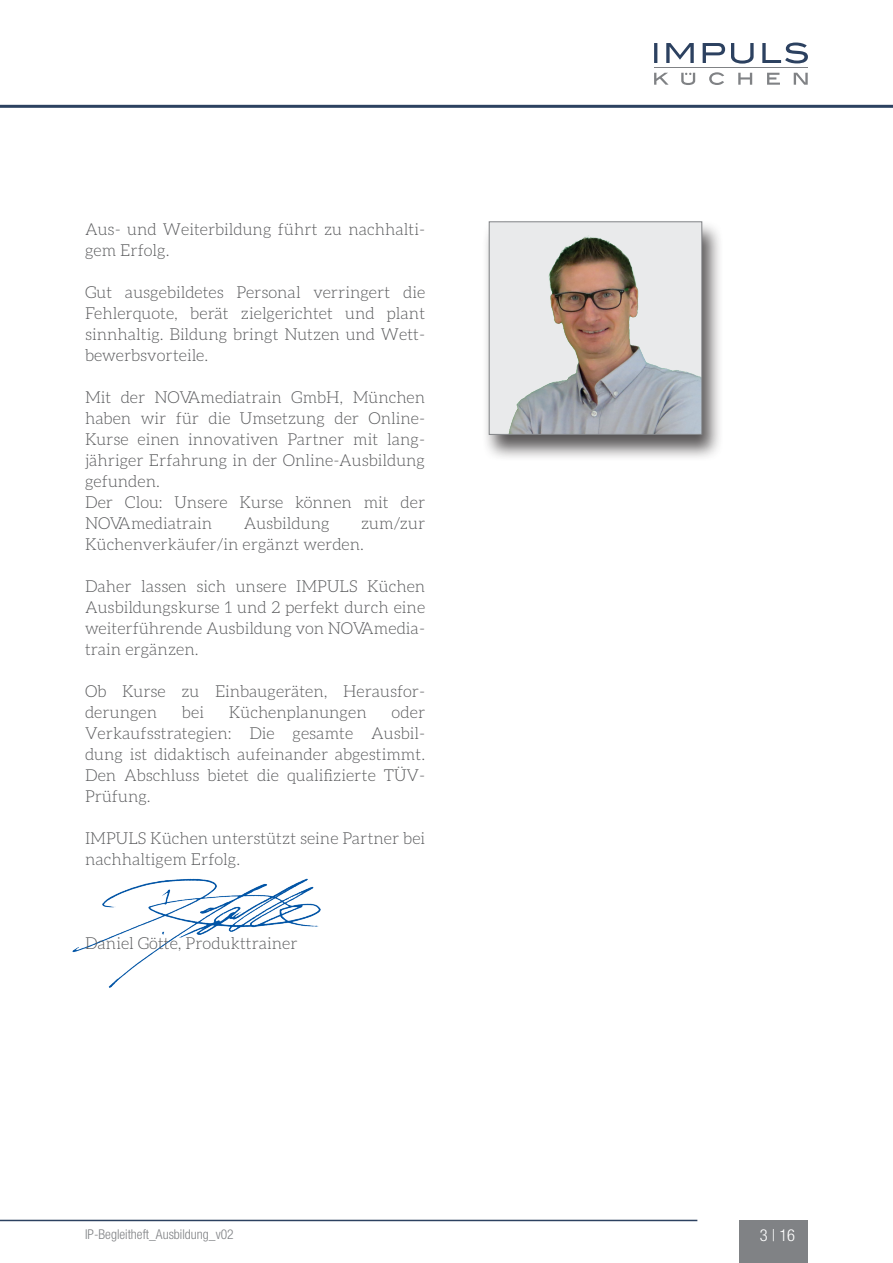
<style>
.page{position:relative;width:893px;height:1263px;background:#fff}
.page>*{position:absolute;margin:0;border:0;box-sizing:border-box;transform-origin:0 0}
.t1{font:300 16.5px/21px "Aleo";color:#57585a}
.t2{font:300 condensed 16.5px "Helvetica Neue LT Std";color:#fff}
.t3{font:300 condensed 13.5px "Helvetica Neue LT Std";color:#808285}
</style>
<div class="page">
<hr style="left:0;top:1220px;width:697px;height:1px;background:#2c4160">
<svg style="left:654px;top:43px;width:154px;height:21px"></svg>
<hr style="left:654px;top:68px;width:154px;height:1px;background:#808285">
<svg style="left:654px;top:72px;width:154px;height:13px"></svg>
<div style="left:740px;top:1220px;width:68px;height:43px;background:#808285"></div>
<hr style="left:0;top:105px;width:893px;height:3px;background:#2c4160">
<img style="left:72px;top:878px;width:249px;height:110px">
<div style="left:482px;top:220px;width:241px;height:241px;background:#231f20;opacity:.75"></div>
<img style="left:491px;top:224px;width:209px;height:209px">
<div style="left:489px;top:222px;width:213px;height:213px;border:1px solid #808285"></div>
<p class="t1" style="left:85px;top:219px;width:342px">Aus- und Weiterbildung führt zu nachhalti&shy;gem Erfolg.</p>
<p class="t1" style="left:85px;top:282px;width:342px;text-align:justify">Gut ausgebildetes Personal verringert die Fehlerquote, berät zielgerichtet und plant sinnhaltig. Bildung bringt Nutzen und Wett&shy;bewerbsvorteile.</p>
<p class="t1" style="left:85px;top:387px;width:342px">Mit der NOVAmediatrain GmbH, München haben wir für die Umsetzung der Online-<br>Kurse einen innovativen Partner mit lang&shy;jähriger Erfahrung in der Online-Ausbildung gefunden.<br>Der Clou: Unsere Kurse können mit der<br>NOVAmediatrain</p>
<p class="t1" style="left:85px;top:513px;width:342px;text-indent:276px">zum/zur<br>Küchenverkäufer/in ergänzt werden.</p>
<p class="t1" style="left:85px;top:576px;width:342px;text-align:justify">Daher lassen sich unsere IMPULS Küchen Ausbildungskurse 1 und 2 perfekt durch eine weiterführende Ausbildung von NOVAmedia&shy;train ergänzen.</p>
<p class="t1" style="left:85px;top:681px;width:342px">Ob Kurse zu Einbaugeräten, Herausfor&shy;derungen</p>
<p class="t1" style="left:244px;top:513px;width:87px">Ausbildung</p>
<p class="t1" style="left:85px;top:702px;width:342px;text-align:justify;text-indent:306px">oder Verkaufsstrategien: Die gesamte Ausbil&shy;dung ist didaktisch aufeinander abgestimmt.<br>Den Abschluss bietet die qualifizierte TÜV-Prüfung.</p>
<p class="t1" style="left:85px;top:828px;width:342px">IMPULS Küchen unterstützt seine Partner bei nachhaltigem Erfolg.</p>
<p class="t1" style="left:182px;top:702px;width:24px">bei</p>
<p class="t1" style="left:229px;top:702px;width:139px">Küchenplanungen</p>
<p class="t1" style="left:85px;top:933px;width:214px">Daniel Götte, Produkttrainer</p>
<p class="t3" style="left:85px;top:1226px;width:150px">IP-Begleitheft_Ausbildung_v02</p>
<p class="t2" style="left:760px;top:1225px;width:37px">3 | 16</p>
</div>
